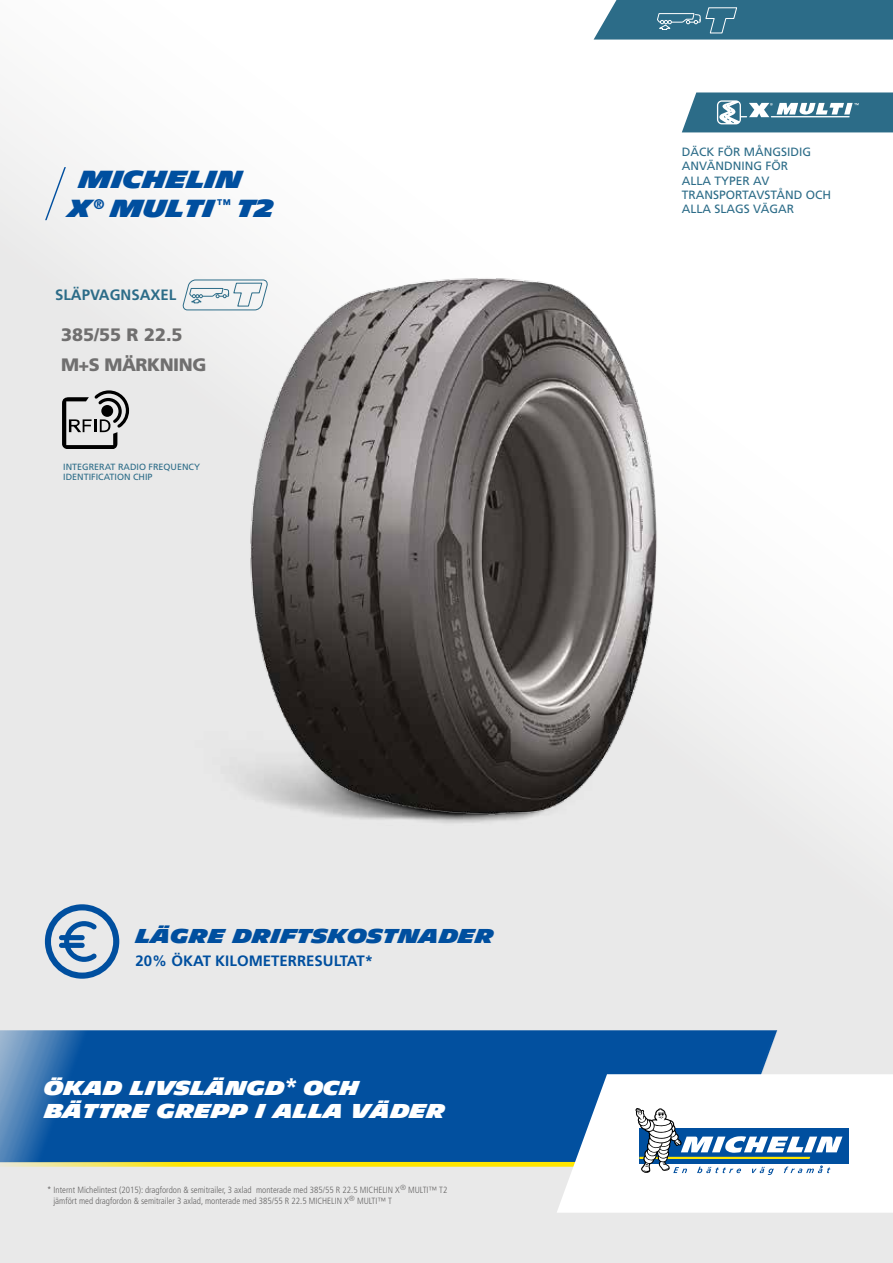
<style>
.page{position:relative;width:893px;height:1263px;background:#fff}
.page>*{position:absolute;margin:0;border:0;box-sizing:border-box;transform-origin:0 0}
.t1{font:900 24px/28.8px "Michelin Beta";letter-spacing:-.05em;color:#004f9f}
.t2{font:900 19.5px/23.4px "Michelin Beta";letter-spacing:-.025em;color:#fff}
.t3{font:900 19.5px "Michelin Beta";letter-spacing:-.025em;color:#004f9f}
.t4{font:900 18px/30.2px "Frutiger LT Std";letter-spacing:-.025em;color:#706f6f}
.t5{font:700 15px "Frutiger LT Std";color:#004f9f}
.t6{font:700 15px "Frutiger LT Std";color:#2c6c88}
.t7{font:12px/14.4px "Frutiger LT Std";color:#2c6c88}
.t8{font:300 condensed 9px/10.5px "Frutiger LT Std";color:#646363}
.t9{font:9px/10.8px "Frutiger LT Std";color:#2c6c88}
.s1{font-family:"Frutiger LT Std";font-size:24px}
</style>
<div class="page">
<div style="left:0;top:0;width:893px;height:1263px;background:linear-gradient(to bottom,#fefefe,#e4e4e4)"></div>
<svg style="left:44px;top:166px;width:23px;height:56px"></svg>
<svg style="left:594px;top:0;width:299px;height:40px"></svg>
<div style="left:178px;top:629px;width:532px;height:236px;background:#e9e9e9"></div>
<img style="left:230px;top:259px;width:452px;height:575px">
<svg style="left:183px;top:279px;width:85px;height:32px"></svg>
<svg style="left:682px;top:92px;width:211px;height:40px"></svg>
<svg style="left:0;top:1030px;width:778px;height:78px;fill:#02509f"></svg>
<svg style="left:557px;top:1074px;width:336px;height:139px"></svg>
<svg style="left:45px;top:904px;width:74px;height:75px"></svg>
<svg style="left:62px;top:390px;width:68px;height:59px"></svg>
<svg style="left:0;top:1108px;width:850px;height:67px"></svg>
<h1 class="t1" style="left:68px;top:166px;width:208px;text-indent:10px">MICHELIN<br>X <sup>®</sup> MULTI <sup>™</sup> T2</h1>
<h3 class="t6" style="left:55px;top:286px;width:123px">SLÄPVAGNSAXEL</h3>
<h3 class="t4" style="left:61px;top:319px;width:147px">385/55 R 22.5<br>M+S MÄRKNING</h3>
<p class="t9" style="left:63px;top:461px;width:138px">INTEGRERAT RADIO FREQUENCY<br>IDENTIFICATION CHIP</p>
<h2 class="t3" style="left:136px;top:925px;width:360px">LÄGRE DRIFTSKOSTNADER</h2>
<h3 class="t5" style="left:136px;top:951px;width:239px">20% ÖKAT KILOMETERRESULTAT*</h3>
<h2 class="t2" style="left:44px;top:1076px;width:403px">ÖKAD LIVSLÄNGD<span class="s1">*</span> OCH<br>BÄTTRE GREPP I ALLA VÄDER</h2>
<p class="t8" style="left:53px;top:1185px;width:395px;text-indent:-6px">* Internt Michelintest (2015): dragfordon &amp; semitrailer, 3 axlad monterade med 385/55 R 22.5 MICHELIN X<sup>®</sup> MULTI™ T2 jämfört med dragfordon &amp; semitrailer 3 axlad, monterade med 385/55 R 22.5 MICHELIN X<sup>®</sup> MULTI™ T</p>
<h3 class="t7" style="left:682px;top:144px;width:151px">DÄCK FÖR MÅNGSIDIG<br>ANVÄNDNING FÖR<br>ALLA TYPER AV<br>TRANSPORTAVSTÅND OCH<br>ALLA SLAGS VÄGAR</h3>
</div>
